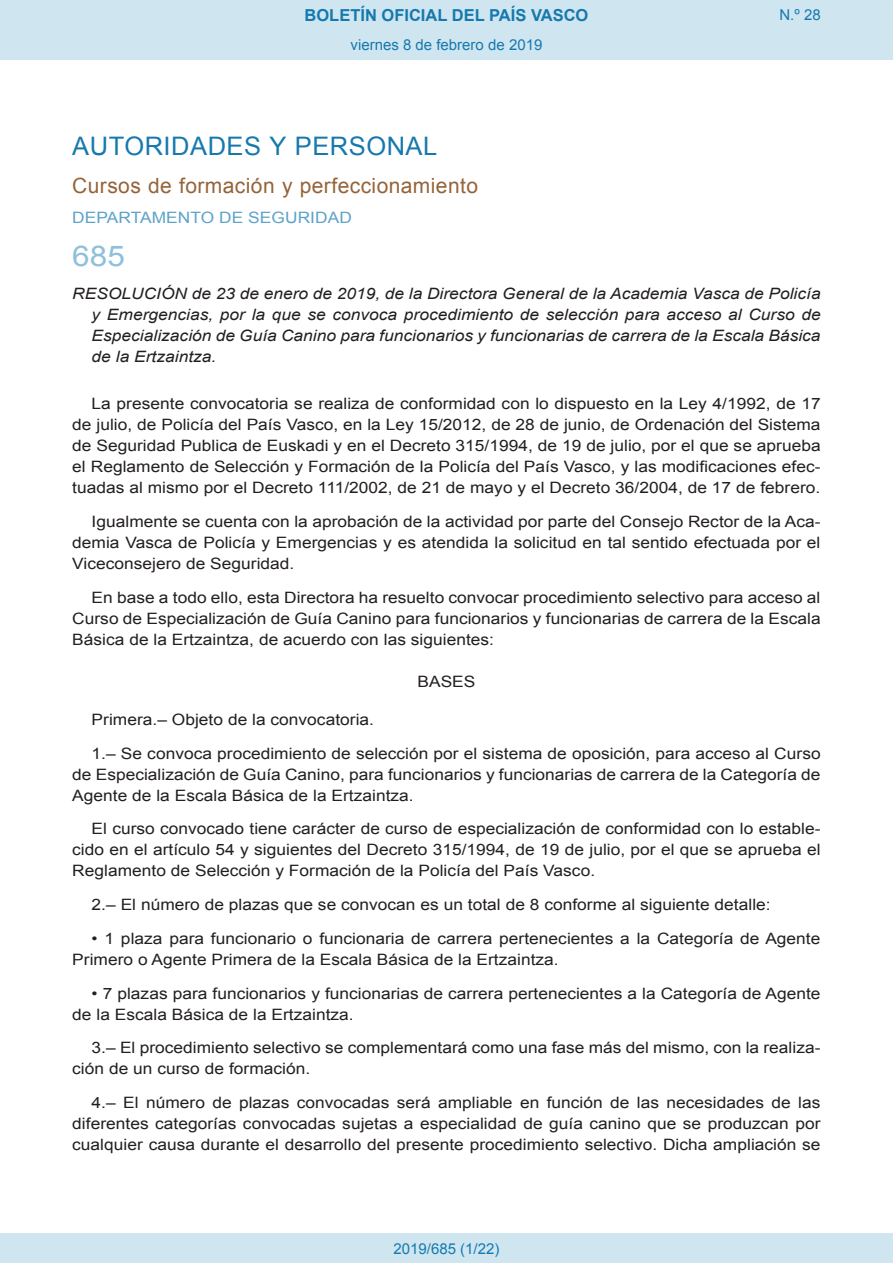
<style>
.page{position:relative;width:893px;height:1263px;background:#fff}
.page>*{position:absolute;margin:0;border:0;box-sizing:border-box;transform-origin:0 0}
.BOPVOrden{font:28.5px "Arial";color:#8fc0db;scale:1.11 1}
.BOPVSeccion{font:25.5px "Arial";letter-spacing:.02em;color:#1679ae}
.BOPVSubseccion{font:21px "Arial";letter-spacing:.02em;color:#956338}
.t1{font:700 16.5px "Arial";color:#1679ae}
.BOPVDetalle{font:15.6px/21px "Arial";color:#231f20;text-align:justify;scale:1.11 1}
.BOPVTitulo{font:italic 15.6px/21px "Arial";color:#231f20;text-align:justify;scale:1.11 1}
.BOPVOrganismo{font:15.6px "Arial";letter-spacing:.005em;color:#5da3ca;scale:1.11 1}
.BOPVClave{font:15.6px "Arial";color:#231f20;scale:1.11 1}
.Paginacion_Centro{font:15px "Arial";color:#1679ae}
</style>
<div class="page">
<div style="left:0;top:0;width:893px;height:60px;background:#cfe6f1"></div>
<div style="left:0;top:1233px;width:893px;height:30px;background:#cfe6f1"></div>
<p class="t1" style="left:305px;top:4px;width:285px">BOLETÍN OFICIAL DEL PAÍS VASCO</p>
<p class="Paginacion_Centro" style="left:351px;top:35px;width:193px">viernes 8 de febrero de 2019</p>
<p class="Paginacion_Centro" style="left:779px;top:5px;width:43px">N.º 28</p>
<p class="BOPVSeccion" style="left:72px;top:129px;width:367px">AUTORIDADES Y PERSONAL</p>
<p class="BOPVSubseccion" style="left:72px;top:171px;width:407px">Cursos de formación y perfeccionamiento</p>
<p class="BOPVOrganismo" style="left:72px;top:207px;width:253px">DEPARTAMENTO DE SEGURIDAD</p>
<p class="BOPVOrden" style="left:72px;top:237px;width:49px">685</p>
<p class="BOPVTitulo" style="left:92px;top:284px;width:658px;text-indent:-19px">RESOLUCIÓN de 23 de enero de 2019, de la Directora General de la Academia Vasca de Policía y Emergencias, por la que se convoca procedimiento de selección para acceso al Curso de Especialización de Guía Canino para funcionarios y funcionarias de carrera de la Escala Básica de la Ertzaintza.</p>
<p class="BOPVDetalle" style="left:72px;top:393px;width:676px;text-indent:19px">La presente convocatoria se realiza de conformidad con lo dispuesto en la Ley 4/1992, de 17 de julio, de Policía del País Vasco, en la Ley 15/2012, de 28 de junio, de Ordenación del Sistema de Seguridad Publica de Euskadi y en el Decreto 315/1994, de 19 de julio, por el que se aprueba el Reglamento de Selección y Formación de la Policía del País Vasco, y las modificaciones efec&shy;tuadas al mismo por el Decreto 111/2002, de 21 de mayo y el Decreto 36/2004, de 17 de febrero.</p>
<p class="BOPVDetalle" style="left:72px;top:511px;width:676px;text-indent:19px">Igualmente se cuenta con la aprobación de la actividad por parte del Consejo Rector de la Aca&shy;demia Vasca de Policía y Emergencias y es atendida la solicitud en tal sentido efectuada por el Viceconsejero de Seguridad.</p>
<p class="BOPVDetalle" style="left:72px;top:587px;width:676px;text-indent:19px">En base a todo ello, esta Directora ha resuelto convocar procedimiento selectivo para acceso al Curso de Especialización de Guía Canino para funcionarios y funcionarias de carrera de la Escala Básica de la Ertzaintza, de acuerdo con las siguientes:</p>
<p class="BOPVClave" style="left:417px;top:671px;width:54px">BASES</p>
<p class="BOPVDetalle" style="left:92px;top:709px;width:256px">Primera.– Objeto de la convocatoria.</p>
<p class="BOPVDetalle" style="left:72px;top:743px;width:676px;text-indent:19px">1.– Se convoca procedimiento de selección por el sistema de oposición, para acceso al Curso de Especialización de Guía Canino, para funcionarios y funcionarias de carrera de la Categoría de Agente de la Escala Básica de la Ertzaintza.</p>
<p class="BOPVDetalle" style="left:72px;top:818px;width:676px;text-indent:19px">El curso convocado tiene carácter de curso de especialización de conformidad con lo estable&shy;cido en el artículo 54 y siguientes del Decreto 315/1994, de 19 de julio, por el que se aprueba el Reglamento de Selección y Formación de la Policía del País Vasco.</p>
<p class="BOPVDetalle" style="left:92px;top:894px;width:613px">2.– El número de plazas que se convocan es un total de 8 conforme al siguiente detalle:</p>
<p class="BOPVDetalle" style="left:72px;top:928px;width:675px;text-indent:19px">• 1 plaza para funcionario o funcionaria de carrera pertenecientes a la Categoría de Agente<br>Primero o Agente Primera de la Escala Básica de la Ertzaintza.</p>
<p class="BOPVDetalle" style="left:72px;top:983px;width:676px;text-indent:19px">• 7 plazas para funcionarios y funcionarias de carrera pertenecientes a la Categoría de Agente de la Escala Básica de la Ertzaintza.</p>
<p class="BOPVDetalle" style="left:72px;top:1037px;width:676px;text-indent:19px">3.– El procedimiento selectivo se complementará como una fase más del mismo, con la realiza&shy;ción de un curso de formación.</p>
<p class="BOPVDetalle" style="left:72px;top:1092px;width:676px;text-indent:19px">4.– El número de plazas convocadas será ampliable en función de las necesidades de las diferentes categorías convocadas sujetas a especialidad de guía canino que se produzcan por cualquier causa durante el desarrollo del presente procedimiento selectivo. Dicha ampliación se</p>
<p class="Paginacion_Centro" style="left:393px;top:1238px;width:107px">2019/685 (1/22)</p>
</div>
